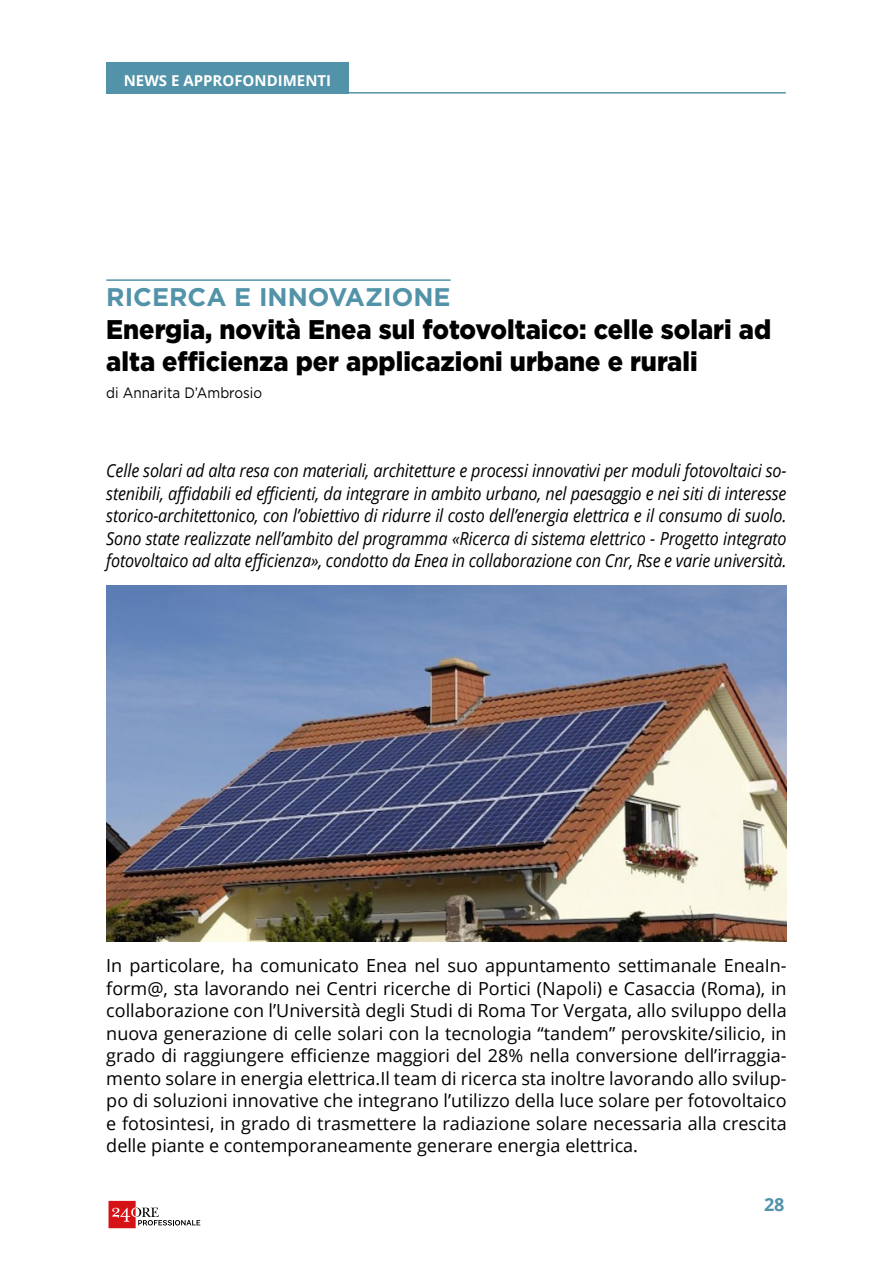
<style>
.page{position:relative;width:893px;height:1263px;background:#fff}
.page>*{position:absolute;margin:0;border:0;box-sizing:border-box;transform-origin:0 0}
.t1{font:900 27px/32.4px "Gotham";color:#000;scale:.94 1}
.t2{font:700 25.5px "Gotham";color:#5293a9}
.t3{font:18px/22.5px "Open Sans";color:#000;text-align:justify}
.t4{font:italic 18px/22.5px "Open Sans";letter-spacing:-.01em;color:#000;text-align:justify;scale:.9 1}
.t5{font:700 18px "Open Sans";color:#5293a9}
.t6{font:700 15px "Open Sans";color:#fff}
.t7{font:15px "Gotham";color:#000;scale:.9 1}
</style>
<div class="page">
<hr style="left:284px;top:92px;width:502px;height:2px;background:#5293a9">
<svg style="left:109px;top:1201px;width:91px;height:27px"></svg>
<div style="left:106px;top:63px;width:243px;height:31px;background:#5293a9"></div>
<hr style="left:106px;top:279px;width:345px;height:2px;background:#5293a9">
<img style="left:106px;top:586px;width:681px;height:355px">
<p class="t6" style="left:124px;top:70px;width:209px">NEWS E APPROFONDIMENTI</p>
<h2 class="t2" style="left:106px;top:280px;width:346px">RICERCA E INNOVAZIONE</h2>
<h1 class="t1" style="left:106px;top:313px;width:709px">Energia, novità Enea sul fotovoltaico: celle solari ad alta efficienza per applicazioni urbane e rurali</h1>
<p class="t7" style="left:106px;top:383px;width:175px">di Annarita D’Ambrosio</p>
<p class="t4" style="left:106px;top:459px;width:757px">Celle solari ad alta resa con materiali, architetture e processi innovativi per moduli fotovoltaici so&shy;stenibili, affidabili ed efficienti, da integrare in ambito urbano, nel paesaggio e nei siti di interesse storico-architettonico, con l’obiettivo di ridurre il costo dell’energia elettrica e il consumo di suolo.<br>Sono state realizzate nell’ambito del programma «Ricerca di sistema elettrico - Progetto integrato fotovoltaico ad alta efficienza», condotto da Enea in collaborazione con Cnr, Rse e varie università.</p>
<p class="t3" style="left:106px;top:954px;width:682px">In particolare, ha comunicato Enea nel suo appuntamento settimanale EneaIn&shy;form@, sta lavorando nei Centri ricerche di Portici (Napoli) e Casaccia (Roma), in collaborazione con l’Università degli Studi di Roma Tor Vergata, allo sviluppo della nuova generazione di celle solari con la tecnologia “tandem” perovskite/silicio, in grado di raggiungere efficienze maggiori del 28% nella conversione dell’irraggia&shy;mento solare in energia elettrica.Il team di ricerca sta inoltre lavorando allo svilup&shy;po di soluzioni innovative che integrano l’utilizzo della luce solare per fotovoltaico e fotosintesi, in grado di trasmettere la radiazione solare necessaria alla crescita delle piante e contemporaneamente generare energia elettrica.</p>
<p class="t5" style="left:764px;top:1191px;width:22px">28</p>
</div>
